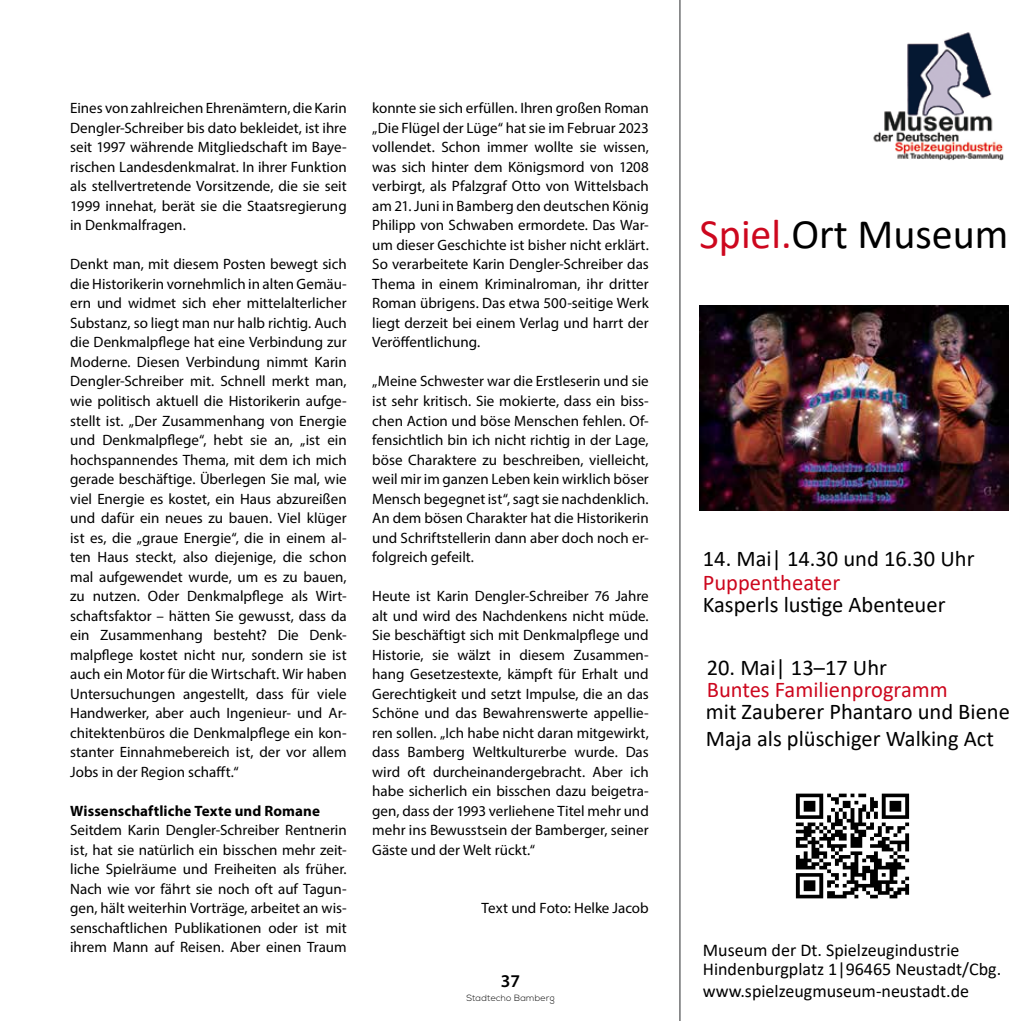
<style>
.page{position:relative;width:1021px;height:1021px;background:#fff}
.page>*{position:absolute;margin:0;border:0;box-sizing:border-box;transform-origin:0 0}
.t1{font:42px "Calibri";color:#000}
.t2{font:22.5px/27px "Calibri";color:#000}
.t3{font:22.5px "Calibri";color:#cd071e}
.t4{font:18px "Calibri";color:#000}
.t5{font:600 18px "Myriad Pro";color:#000}
.t6{font:15px/19.5px "Myriad Pro";color:#000;text-align:justify}
.t7{font:700 15px "Myriad Pro";letter-spacing:.005em;color:#000}
.t8{font:300 9px "Nexa";letter-spacing:.025em;color:#000}
.s1{color:#cd071e}
</style>
<div class="page">
<img style="left:873px;top:32px;width:131px;height:129px">
<img style="left:795px;top:793px;width:115px;height:106px">
<img style="left:699px;top:305px;width:309px;height:205px">
<hr style="left:679px;top:0;width:1px;height:1020px;background:#707172">
<p class="t6" style="left:70px;top:98px;width:278px">Eines von zahlreichen Ehrenämtern, die Karin Dengler-Schreiber bis dato bekleidet, ist ihre seit 1997 währende Mitgliedschaft im Baye&shy;rischen Landesdenkmalrat. In ihrer Funktion als stellvertretende Vorsitzende, die sie seit 1999 innehat, berät sie die Staatsregierung in Denkmalfragen.</p>
<p class="t6" style="left:70px;top:254px;width:278px">Denkt man, mit diesem Posten bewegt sich die Historikerin vornehmlich in alten Gemäu&shy;ern und widmet sich eher mittelalterlicher Substanz, so liegt man nur halb richtig. Auch die Denkmalpflege hat eine Verbindung zur Moderne. Diesen Verbindung nimmt Karin Dengler-Schreiber mit. Schnell merkt man, wie politisch aktuell die Historikerin aufge&shy;stellt ist. „Der Zusammenhang von Energie und Denkmalpflege“, hebt sie an, „ist ein hochspannendes Thema, mit dem ich mich gerade beschäftige. Überlegen Sie mal, wie viel Energie es kostet, ein Haus abzureißen und dafür ein neues zu bauen. Viel klüger ist es, die „graue Energie“, die in einem al&shy;ten Haus steckt, also diejenige, die schon mal aufgewendet wurde, um es zu bauen, zu nutzen. Oder Denkmalpflege als Wirt&shy;schaftsfaktor – hätten Sie gewusst, dass da ein Zusammenhang besteht? Die Denk&shy;malpflege kostet nicht nur, sondern sie ist auch ein Motor für die Wirtschaft. Wir haben Untersuchungen angestellt, dass für viele Handwerker, aber auch Ingenieur- und Ar&shy;chitektenbüros die Denkmalpflege ein kon&shy;stanter Einnahmebereich ist, der vor allem Jobs in der Region schafft.“</p>
<p class="t7" style="left:70px;top:800px;width:251px">Wissenschaftliche Texte und Romane</p>
<p class="t6" style="left:70px;top:820px;width:278px">Seitdem Karin Dengler-Schreiber Rentnerin ist, hat sie natürlich ein bisschen mehr zeit&shy;liche Spielräume und Freiheiten als früher.<br>Nach wie vor fährt sie noch oft auf Tagun&shy;gen, hält weiterhin Vorträge, arbeitet an wis&shy;senschaftlichen Publikationen oder ist mit ihrem Mann auf Reisen. Aber einen Traum</p>
<p class="t6" style="left:372px;top:98px;width:278px">konnte sie sich erfüllen. Ihren großen Roman „Die Flügel der Lüge“ hat sie im Februar 2023 vollendet. Schon immer wollte sie wissen, was sich hinter dem Königsmord von 1208 verbirgt, als Pfalzgraf Otto von Wittelsbach am 21. Juni in Bamberg den deutschen König Philipp von Schwaben ermordete. Das War&shy;um dieser Geschichte ist bisher nicht erklärt.<br>So verarbeitete Karin Dengler-Schreiber das Thema in einem Kriminalroman, ihr dritter Roman übrigens. Das etwa 500-seitige Werk liegt derzeit bei einem Verlag und harrt der Veröffentlichung.</p>
<p class="t6" style="left:372px;top:371px;width:278px">„Meine Schwester war die Erstleserin und sie ist sehr kritisch. Sie mokierte, dass ein biss&shy;chen Action und böse Menschen fehlen. Of&shy;fensichtlich bin ich nicht richtig in der Lage, böse Charaktere zu beschreiben, vielleicht, weil mir im ganzen Leben kein wirklich böser Mensch begegnet ist“, sagt sie nachdenklich.<br>An dem bösen Charakter hat die Historikerin und Schriftstellerin dann aber doch noch er&shy;folgreich gefeilt.</p>
<p class="t6" style="left:372px;top:586px;width:278px">Heute ist Karin Dengler-Schreiber 76 Jahre alt und wird des Nachdenkens nicht müde.<br>Sie beschäftigt sich mit Denkmalpflege und Historie, sie wälzt in diesem Zusammen&shy;hang Gesetzestexte, kämpft für Erhalt und Gerechtigkeit und setzt Impulse, die an das Schöne und das Bewahrenswerte appellie&shy;ren sollen. „Ich habe nicht daran mitgewirkt, dass Bamberg Weltkulturerbe wurde. Das wird oft durcheinandergebracht. Aber ich habe sicherlich ein bisschen dazu beigetra&shy;gen, dass der 1993 verliehene Titel mehr und mehr ins Bewusstsein der Bamberger, seiner Gäste und der Welt rückt.“</p>
<p class="t6" style="left:481px;top:898px;width:169px">Text und Foto: Helke Jacob</p>
<p class="t5" style="left:501px;top:969px;width:21px">37</p>
<p class="t8" style="left:466px;top:992px;width:90px">Stadtecho Bamberg</p>
<h1 class="t1" style="left:699px;top:205px;width:310px"><span class="s1">Spiel.</span>Ort Museum</h1>
<h2 class="t2" style="left:702px;top:544px;width:273px">14. Mai| 14.30 und 16.30 Uhr</h2>
<h2 class="t3" style="left:702px;top:567px;width:139px">Puppentheater</h2>
<h2 class="t2" style="left:702px;top:590px;width:244px">Kasperls lustige Abenteuer</h2>
<h2 class="t2" style="left:706px;top:653px;width:182px">20. Mai| 13–17 Uhr</h2>
<h2 class="t3" style="left:706px;top:673px;width:242px">Buntes Familienprogramm</h2>
<h2 class="t2" style="left:706px;top:697px;width:305px">mit Zauberer Phantaro und Biene<br>Maja als plüschiger Walking Act</h2>
<p class="t4" style="left:702px;top:937px;width:258px">Museum der Dt. Spielzeugindustrie</p>
<p class="t4" style="left:702px;top:956px;width:300px">Hindenburgplatz 1|96465 Neustadt/Cbg.</p>
<p class="t4" style="left:702px;top:979px;width:268px">www.spielzeugmuseum-neustadt.de</p>
</div>
